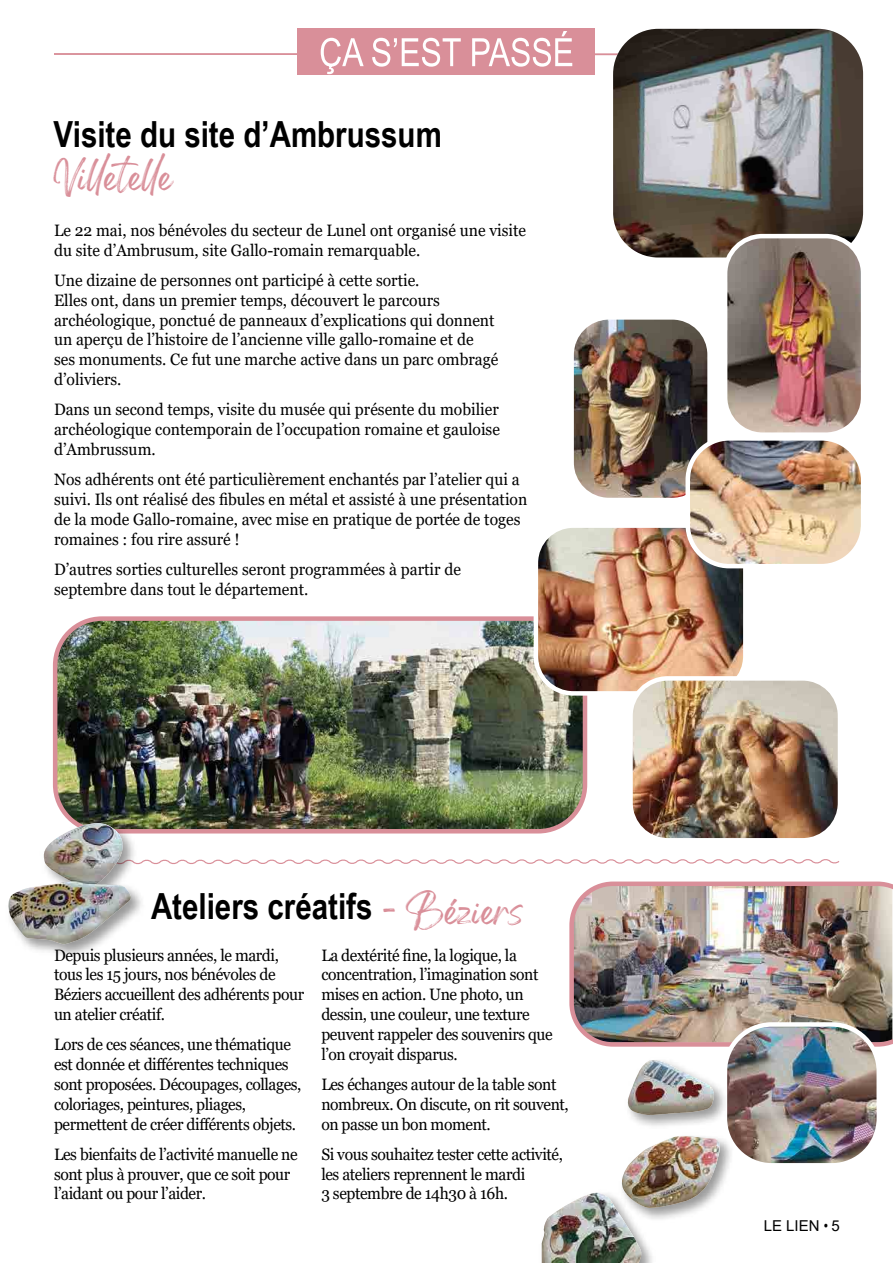
<style>
.page{position:relative;width:893px;height:1263px;background:#fff}
.page>*{position:absolute;margin:0;border:0;box-sizing:border-box;transform-origin:0 0}
.t1{font:700 36px "Arial Narrow";color:#000}
.t2{font:27px "Gellatio";color:#d98f99}
.t3{font:16.5px/19.8px "Georgia";color:#000;scale:.95 1}
.t4{font:16.5px/19.8px "Georgia";letter-spacing:-.025em;color:#000;scale:.95 1}
.t5{font:15px "Arial";color:#000}
.s1{font-family:"Arial Narrow"}
</style>
<div class="page">
<img style="left:58px;top:621px;width:527px;height:196px">
<div style="left:53px;top:616px;width:534px;height:217px;border:4px solid #d98f99;border-radius:47px"></div>
<div style="left:298px;top:28px;width:297px;height:47px;background:#d98f99"></div>
<svg style="left:54px;top:31px;width:559px;height:43px"></svg>
<img style="left:613px;top:29px;width:250px;height:228px">
<img style="left:725px;top:236px;width:138px;height:196px">
<div style="left:723px;top:234px;width:142px;height:203px;border:4px solid #fff;border-radius:37px"></div>
<img style="left:574px;top:320px;width:133px;height:177px">
<div style="left:569px;top:315px;width:143px;height:187px;border:4px solid #fff;border-radius:37px"></div>
<img style="left:536px;top:528px;width:207px;height:165px">
<div style="left:534px;top:523px;width:214px;height:173px;border:4px solid #fff;border-radius:37px"></div>
<img style="left:630px;top:678px;width:207px;height:139px">
<div style="left:628px;top:676px;width:214px;height:166px;border:4px solid #fff;border-radius:37px"></div>
<img style="left:688px;top:438px;width:172px;height:128px">
<div style="left:685px;top:436px;width:180px;height:132px;border:4px solid #fff;border-radius:42px"></div>
<img style="left:569px;top:881px;width:324px;height:166px">
<img style="left:725px;top:1024px;width:154px;height:138px">
<div style="left:723px;top:1022px;width:158px;height:145px;border:4px solid #fff;border-radius:47px"></div>
<div style="left:619px;top:1133px;width:116px;height:90px;background:#000;opacity:.4"></div>
<img style="left:541px;top:1135px;width:181px;height:128px">
<img style="left:542px;top:1193px;width:100px;height:70px">
<div style="left:625px;top:1057px;width:104px;height:73px;background:#000;opacity:.4"></div>
<img style="left:627px;top:1060px;width:89px;height:55px">
<div style="left:5px;top:820px;width:141px;height:139px;background:#000;opacity:.4"></div>
<img style="left:7px;top:817px;width:834px;height:127px">
<img style="left:7px;top:823px;width:127px;height:121px">
<h1 class="t1" style="left:54px;top:107px;width:390px">Visite du site d’Ambrussum</h1>
<h2 class="t2" style="left:54px;top:171px;width:120px">Villetelle</h2>
<p class="t3" style="left:54px;top:221px;width:498px">Le 22 mai, nos bénévoles du secteur de Lunel ont organisé une visite du site d’Ambrusum, site Gallo-romain remarquable.</p>
<p class="t3" style="left:54px;top:271px;width:469px">Une dizaine de personnes ont participé à cette sortie.<br>Elles ont, dans un premier temps, découvert le parcours archéologique, ponctué de panneaux d’explications qui donnent un aperçu de l’histoire de l’ancienne ville gallo-romaine et de ses monuments. Ce fut une marche active dans un parc ombragé d’oliviers.</p>
<p class="t3" style="left:54px;top:400px;width:471px;text-align:justify">Dans un second temps, visite du musée qui présente du mobilier archéologique contemporain de l’occupation romaine et gauloise d’Ambrussum.</p>
<p class="t3" style="left:54px;top:470px;width:500px">Nos adhérents ont été particulièrement enchantés par l’atelier qui a suivi. Ils ont réalisé des fibules en métal et assisté à une présentation de la mode Gallo-romaine, avec mise en pratique de portée de toges romaines : fou rire assuré !</p>
<p class="t3" style="left:54px;top:560px;width:430px">D’autres sorties culturelles seront programmées à partir de septembre dans tout le département.</p>
<h1 class="t1" style="left:151px;top:879px;width:374px">Ateliers créatifs <sub>-</sub> <sub>Béziers</sub></h1>
<p class="t4" style="left:54px;top:945px;width:265px">Depuis plusieurs années, le mardi, tous les 15 jours, nos bénévoles de<br>Béziers accueillent des adhérents pour un atelier créatif.</p>
<p class="t4" style="left:54px;top:1035px;width:262px">Lors de ces séances, une thématique est donnée et différentes techniques sont proposées. Découpages, collages, coloriages, peintures, pliages, permettent de créer différents objets.</p>
<p class="t4" style="left:54px;top:1144px;width:258px">Les bienfaits de l’activité manuelle ne sont plus à prouver, que ce soit pour l’aidant ou pour l’aider.</p>
<p class="t4" style="left:321px;top:945px;width:245px">La dextérité fine, la logique, la concentration, l’imagination sont mises en action. Une photo, un dessin, une couleur, une texture peuvent rappeler des souvenirs que l’on croyait disparus.</p>
<p class="t4" style="left:321px;top:1075px;width:262px">Les échanges autour de la table sont nombreux. On discute, on rit souvent, on passe un bon moment.</p>
<p class="t4" style="left:321px;top:1144px;width:256px">Si vous souhaitez tester cette activité, les ateliers reprennent le mardi<br>3 septembre de 14h30 à 16h.</p>
<p class="t5" style="left:764px;top:1216px;width:78px">LE LIEN <span class="s1">•</span> 5</p>
</div>
